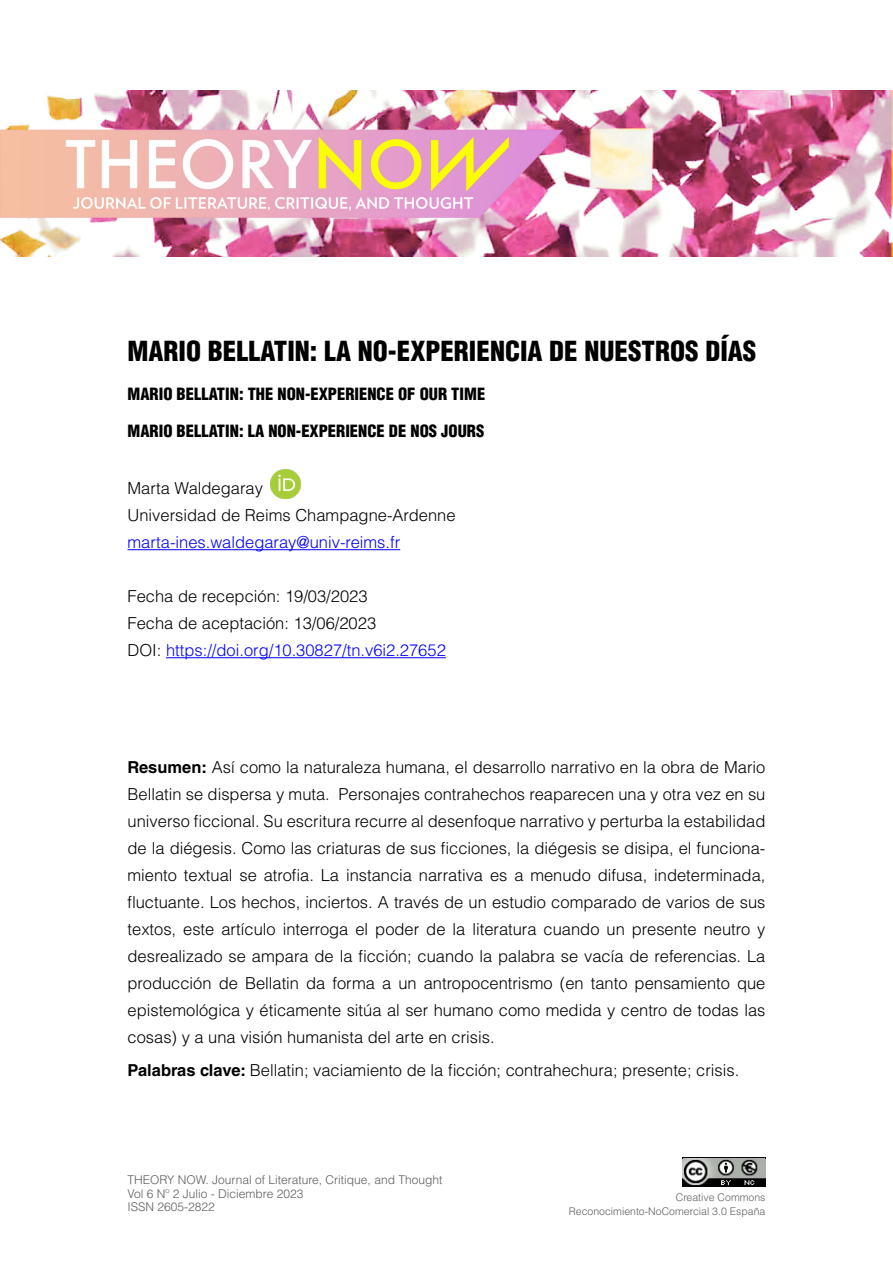
<style>
.page{position:relative;width:893px;height:1263px;background:#fff}
.page>*{position:absolute;margin:0;border:0;box-sizing:border-box;transform-origin:0 0}
.t1{font:900 condensed 27px "Helvetica LT Std";color:#000}
.t2{font:300 16.5px/27px "Helvetica LT Std";color:#000}
.t3{font:900 condensed 16.5px "Helvetica LT Std";color:#000}
.t4{font:300 16.5px "Helvetica LT Std";color:#00f}
.t5{font:300 12px/13.5px "Helvetica LT Std";color:#605e5e}
.t6{font:300 10.5px/13.5px "Helvetica LT Std";color:#605e5e;text-align:right}
.s1{color:#00f}
.s2{font-weight:700}
</style>
<div class="page">
<img style="left:0;top:90px;width:893px;height:167px">
<img style="left:682px;top:1157px;width:83px;height:30px">
<hr style="left:128px;top:549px;width:272px;height:1px;background:#00f">
<hr style="left:166px;top:657px;width:280px;height:1px;background:#00f">
<img style="left:271px;top:469px;width:29px;height:30px">
<h1 class="t1" style="left:128px;top:334px;width:630px">MARIO BELLATIN: LA NO-EXPERIENCIA DE NUESTROS DÍAS</h1>
<p class="t3" style="left:128px;top:384px;width:359px">MARIO BELLATIN: THE NON-EXPERIENCE OF OUR TIME</p>
<p class="t3" style="left:128px;top:421px;width:358px">MARIO BELLATIN: LA NON-EXPERIENCE DE NOS JOURS</p>
<p class="t2" style="left:128px;top:475px;width:329px">Marta Waldegaray<br>Universidad de Reims Champagne-Ardenne</p>
<p class="t4" style="left:128px;top:532px;width:274px">marta-ines.waldegaray@univ-reims.fr</p>
<p class="t2" style="left:128px;top:583px;width:320px">Fecha de recepción: 19/03/2023<br>Fecha de aceptación: 13/06/2023<br>DOI: <span class="s1">https://doi.org/10.30827/tn.v6i2.27652</span></p>
<p class="t2" style="left:128px;top:753px;width:639px;text-align:justify"><span class="s2">Resumen:</span> Así como la naturaleza humana, el desarrollo narrativo en la obra de Mario Bellatin se dispersa y muta. Personajes contrahechos reaparecen una y otra vez en su universo ficcional. Su escritura recurre al desenfoque narrativo y perturba la estabilidad de la diégesis. Como las criaturas de sus ficciones, la diégesis se disipa, el funciona&shy;miento textual se atrofia. La instancia narrativa es a menudo difusa, indeterminada, fluctuante. Los hechos, inciertos. A través de un estudio comparado de varios de sus textos, este artículo interroga el poder de la literatura cuando un presente neutro y desrealizado se ampara de la ficción; cuando la palabra se vacía de referencias. La producción de Bellatin da forma a un antropocentrismo (en tanto pensamiento que epistemológica y éticamente sitúa al ser humano como medida y centro de todas las cosas) y a una visión humanista del arte en crisis.</p>
<p class="t2" style="left:128px;top:1057px;width:613px"><span class="s2">Palabras clave:</span> Bellatin; vaciamiento de la ficción; contrahechura; presente; crisis.</p>
<p class="t5" style="left:128px;top:1173px;width:316px">THEORY NOW. Journal of Literature, Critique, and Thought<br>Vol 6 Nº 2 Julio - Diciembre 2023<br>ISSN 2605-2822</p>
<p class="t6" style="left:569px;top:1191px;width:198px">Creative Commons<br>Reconocimiento-NoComercial 3.0 España</p>
</div>
